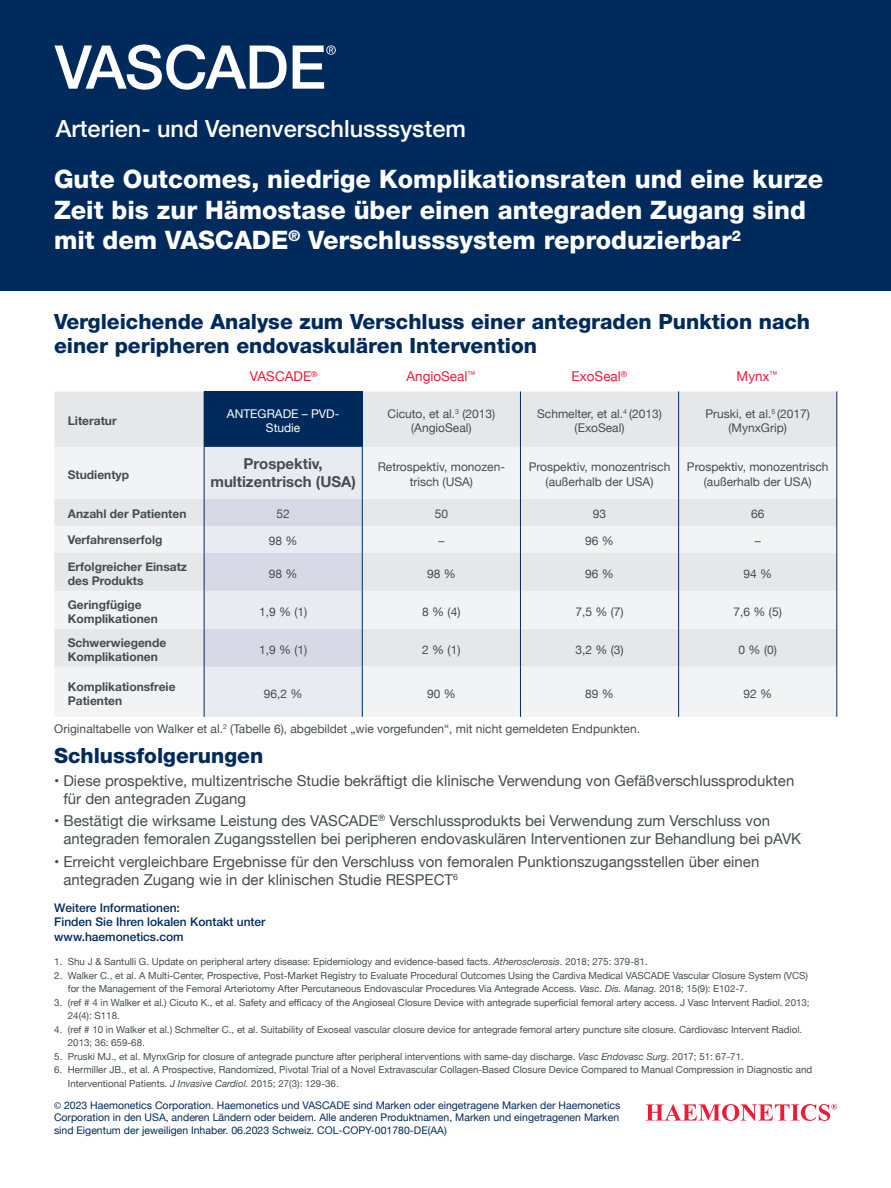
<style>
.page{position:relative;width:891px;height:1188px;background:#fff}
.page>*{position:absolute;margin:0;border:0;box-sizing:border-box;transform-origin:0 0}
.t1{font:800 25.5px/30.6px "Helvetica Neue";color:#fff}
.t2{font:500 23.55px "Helvetica Neue";color:#fff}
.t3{font:800 21px/24px "Helvetica Neue";color:#002a5c}
.t4{font:800 21px "Helvetica Neue LT Std";color:#002a5c}
.t5{font:15px/18px "Helvetica Neue";color:#444d51}
.t6{font:700 15px/18px "Helvetica Neue";color:#444d51;text-align:center}
.t7{font:13.5px "Helvetica Neue";color:#ed1a3a}
.t8{font:12px/14.2px "Helvetica Neue";color:#444d51;text-align:center}
.t9{font:700 12px/14.2px "Helvetica Neue";color:#444d51}
.t10{font:500 12px/14.4px "Helvetica Neue LT Std";color:#002a5c}
.t11{font:12px/14.2px "Helvetica Neue";color:#fff;text-align:center}
.t12{font:10.5px/12.8px "Helvetica Neue";color:#002a5c;text-align:justify}
.t13{font:9.75px/13.5px "Helvetica Neue";color:#444d51}
.s1{font-style:italic}
.s2{font-family:"Myriad Pro"}
</style>
<div class="page">
<div style="left:0;top:0;width:891px;height:291px;background:#002a5c"></div>
<div style="left:54px;top:392px;width:783px;height:55px;background:#e6e7e9"></div>
<div style="left:204px;top:392px;width:158px;height:55px;background:#002a5c"></div>
<svg style="left:54px;top:447px;width:783px;height:270px;fill:#f2f3f4"></svg>
<div style="left:205px;top:447px;width:157px;height:270px;background:#e9ebf2"></div>
<hr style="left:837px;top:392px;width:1px;height:55px;background:#002a5c">
<hr style="left:837px;top:447px;width:1px;height:52px;background:#002a5c">
<svg style="left:837px;top:499px;width:1px;height:54px"></svg>
<hr style="left:837px;top:553px;width:1px;height:38px;background:#002a5c">
<hr style="left:837px;top:591px;width:1px;height:38px;background:#002a5c">
<hr style="left:837px;top:629px;width:1px;height:38px;background:#002a5c">
<hr style="left:837px;top:667px;width:1px;height:50px;background:#002a5c">
<hr style="left:362px;top:392px;width:1px;height:55px;background:#002a5c">
<hr style="left:520px;top:392px;width:1px;height:55px;background:#002a5c">
<hr style="left:678px;top:392px;width:1px;height:55px;background:#002a5c">
<hr style="left:204px;top:447px;width:1px;height:52px;background:#002a5c">
<hr style="left:362px;top:447px;width:1px;height:52px;background:#002a5c">
<hr style="left:520px;top:447px;width:1px;height:52px;background:#002a5c">
<hr style="left:678px;top:447px;width:1px;height:52px;background:#002a5c">
<svg style="left:204px;top:499px;width:159px;height:168px;background:#dcdfe9"></svg>
<svg style="left:520px;top:499px;width:1px;height:54px"></svg>
<svg style="left:678px;top:499px;width:1px;height:54px"></svg>
<hr style="left:204px;top:553px;width:1px;height:38px;background:#002a5c">
<hr style="left:362px;top:553px;width:1px;height:38px;background:#002a5c">
<hr style="left:520px;top:553px;width:1px;height:38px;background:#002a5c">
<hr style="left:678px;top:553px;width:1px;height:38px;background:#002a5c">
<hr style="left:204px;top:591px;width:1px;height:38px;background:#002a5c">
<hr style="left:362px;top:591px;width:1px;height:38px;background:#002a5c">
<hr style="left:520px;top:591px;width:1px;height:38px;background:#002a5c">
<hr style="left:678px;top:591px;width:1px;height:38px;background:#002a5c">
<hr style="left:204px;top:629px;width:1px;height:38px;background:#002a5c">
<hr style="left:362px;top:629px;width:1px;height:38px;background:#002a5c">
<hr style="left:520px;top:629px;width:1px;height:38px;background:#002a5c">
<hr style="left:678px;top:629px;width:1px;height:38px;background:#002a5c">
<hr style="left:204px;top:667px;width:1px;height:50px;background:#002a5c">
<hr style="left:362px;top:667px;width:1px;height:50px;background:#002a5c">
<hr style="left:520px;top:667px;width:1px;height:50px;background:#002a5c">
<hr style="left:678px;top:667px;width:1px;height:50px;background:#002a5c">
<svg style="left:55px;top:45px;width:232px;height:45px"></svg>
<svg style="left:293px;top:45px;width:43px;height:44px"></svg>
<svg style="left:646px;top:1104px;width:191px;height:17px"></svg>
<h2 class="t2" style="left:56px;top:110px;width:412px">Arterien- und Venenverschlusssystem</h2>
<h1 class="t1" style="left:54px;top:164px;width:771px">Gute Outcomes, niedrige Komplikationsraten und eine kurze<br>Zeit bis zur Hämostase über einen antegraden Zugang sind mit dem VASCADE<sup>®</sup> Verschlusssystem reproduzierbar<sup>2</sup></h1>
<h3 class="t3" style="left:54px;top:309px;width:758px">Vergleichende Analyse zum Verschluss einer antegraden Punktion nach einer peripheren endovaskulären Intervention</h3>
<h3 class="t7" style="left:250px;top:367px;width:69px">VASCADE<sup>®</sup></h3>
<h3 class="t7" style="left:406px;top:367px;width:70px">AngioSeal<sup>™</sup></h3>
<h3 class="t7" style="left:572px;top:367px;width:57px">ExoSeal<sup>®</sup></h3>
<h3 class="t7" style="left:737px;top:367px;width:42px">Mynx<sup>™</sup></h3>
<p class="t9" style="left:68px;top:414px;width:50px">Literatur</p>
<p class="t11" style="left:227px;top:407px;width:114px">ANTEGRADE – PVD-<br>Studie</p>
<p class="t8" style="left:387px;top:407px;width:109px">Cicuto, et al.<sup>3</sup> (2013) (AngioSeal)</p>
<p class="t8" style="left:537px;top:407px;width:126px">Schmelter, et al.<sup>4</sup> (2013) (ExoSeal)</p>
<p class="t8" style="left:705px;top:407px;width:106px">Pruski, et al.<sup>5</sup> (2017) (MynxGrip)</p>
<p class="t9" style="left:68px;top:468px;width:63px">Studientyp</p>
<h3 class="t6" style="left:210px;top:455px;width:147px">Prospektiv, multizentrisch (USA)</h3>
<p class="t8" style="left:378px;top:461px;width:129px">Retrospektiv, monozen&shy;trisch (USA)</p>
<p class="t8" style="left:529px;top:461px;width:143px">Prospektiv, monozentrisch (außerhalb der USA)</p>
<p class="t8" style="left:687px;top:461px;width:143px">Prospektiv, monozentrisch (außerhalb der USA)</p>
<p class="t9" style="left:68px;top:507px;width:120px">Anzahl der Patienten</p>
<p class="t8" style="left:277px;top:507px;width:15px">52</p>
<p class="t8" style="left:435px;top:507px;width:15px">50</p>
<p class="t8" style="left:593px;top:507px;width:15px">93</p>
<p class="t8" style="left:751px;top:507px;width:15px">66</p>
<p class="t9" style="left:68px;top:533px;width:96px">Verfahrenserfolg</p>
<p class="t8" style="left:269px;top:534px;width:30px">98 %</p>
<p class="t8" style="left:438px;top:534px;width:7px">–</p>
<p class="t8" style="left:585px;top:534px;width:30px">96 %</p>
<p class="t8" style="left:755px;top:534px;width:7px">–</p>
<p class="t9" style="left:68px;top:560px;width:121px">Erfolgreicher Einsatz des Produkts</p>
<p class="t8" style="left:269px;top:567px;width:30px">98 %</p>
<p class="t8" style="left:427px;top:567px;width:30px">98 %</p>
<p class="t8" style="left:585px;top:567px;width:30px">96 %</p>
<p class="t8" style="left:743px;top:567px;width:30px">94 %</p>
<p class="t9" style="left:68px;top:598px;width:91px">Geringfügige<br>Komplikationen</p>
<p class="t8" style="left:259px;top:605px;width:50px">1,9 % (1)</p>
<p class="t8" style="left:422px;top:605px;width:40px">8 % (4)</p>
<p class="t8" style="left:575px;top:605px;width:50px">7,5 % (7)</p>
<p class="t8" style="left:734px;top:605px;width:50px">7,6 % (5)</p>
<p class="t9" style="left:68px;top:635px;width:100px">Schwerwiegende<br>Komplikationen</p>
<p class="t8" style="left:259px;top:643px;width:50px">1,9 % (1)</p>
<p class="t8" style="left:422px;top:643px;width:40px">2 % (1)</p>
<p class="t8" style="left:575px;top:643px;width:50px">3,2 % (3)</p>
<p class="t8" style="left:739px;top:643px;width:40px">0 % (0)</p>
<p class="t9" style="left:68px;top:679px;width:109px">Komplikationsfreie<br>Patienten</p>
<p class="t8" style="left:264px;top:687px;width:40px">96,2 %</p>
<p class="t8" style="left:427px;top:687px;width:30px">90 %</p>
<p class="t8" style="left:585px;top:687px;width:30px">89 %</p>
<p class="t8" style="left:743px;top:687px;width:30px">92 %</p>
<p class="t8" style="left:54px;top:723px;width:587px">Originaltabelle von Walker et al.<sup>2</sup> (Tabelle 6), abgebildet „wie vorgefunden“, mit nicht gemeldeten Endpunkten.</p>
<h3 class="t4" style="left:54px;top:743px;width:211px">Schlussfolgerungen</h3>
<h3 class="t5" style="left:63px;top:772px;width:732px;text-indent:-9px">• Diese prospektive, multizentrische Studie bekräftigt die klinische Verwendung von Gefäßverschlussprodukten für den antegraden Zugang</h3>
<h3 class="t5" style="left:63px;top:813px;width:739px;text-indent:-9px">• Bestätigt die wirksame Leistung des VASCADE<sup>®</sup> Verschlussprodukts bei Verwendung zum Verschluss von antegraden femoralen Zugangsstellen bei peripheren endovaskulären Interventionen zur Behandlung bei pAVK</h3>
<h3 class="t5" style="left:63px;top:853px;width:697px;text-indent:-9px">• Erreicht vergleichbare Ergebnisse für den Verschluss von femoralen Punktionszugangsstellen über einen antegraden Zugang wie in der klinischen Studie RESPECT<sup>6</sup></h3>
<p class="t10" style="left:54px;top:900px;width:213px">Weitere Informationen:<br>Finden Sie Ihren lokalen Kontakt unter www.haemonetics.com</p>
<p class="t13" style="left:54px;top:955px;width:595px">1. Shu J &amp; Santulli G. Update on peripheral artery disease: Epidemiology and evidence-based facts. <span class="s1">Atherosclerosis</span>. 2018; 275: 379-81.</p>
<p class="t13" style="left:68px;top:969px;width:742px;text-indent:-14px">2. Walker C., et al. A Multi-Center, Prospective, Post-Market Registry to Evaluate Procedural Outcomes Using the Cardiva Medical VASCADE Vascular Closure System (VCS) for the Management of the Femoral Arteriotomy After Percutaneous Endovascular Procedures Via Antegrade Access. <span class="s1">Vasc. Dis. Manag.</span> 2018; 15(9): E102-7.</p>
<p class="t13" style="left:68px;top:996px;width:743px;text-indent:-14px">3. (ref # 4 in Walker et al.) Cicuto K., et al. Safety and efficacy of the Angioseal Closure Device with antegrade superficial femoral artery access. J Vasc Intervent Radiol. 2013;<br>24(4): S118.</p>
<p class="t13" style="left:68px;top:1023px;width:736px;text-indent:-14px">4. (ref # 10 in Walker et al.) Schmelter C., et al. Suitability of Exoseal vascular closure device for antegrade femoral artery puncture site closure. Cardiovasc Intervent Radiol.<br>2013; 36: 659-68.</p>
<p class="t13" style="left:54px;top:1050px;width:691px">5. Pruski MJ., et al. MynxGrip for closure of antegrade puncture after peripheral interventions with same-day discharge. <span class="s1">Vasc Endovasc Surg.</span> 2017; 51: 67-71.</p>
<p class="t13" style="left:68px;top:1064px;width:746px;text-indent:-14px">6. Hermiller JB., et al. A Prospective, Randomized, Pivotal Trial of a Novel Extravascular Collagen-Based Closure Device Compared to Manual Compression in Diagnostic and<br>Interventional Patients. <span class="s1">J Invasive Cardiol.</span> 2015; 27(3): 129-36.</p>
<p class="t12" style="left:54px;top:1099px;width:568px"><span class="s2">©</span> 2023 Haemonetics Corporation. Haemonetics und VASCADE sind Marken oder eingetragene Marken der Haemonetics Corporation in den USA, anderen Ländern oder beidem. Alle anderen Produktnamen, Marken und eingetragenen Marken sind Eigentum der jeweiligen Inhaber. 06.2023 Schweiz. COL-COPY-001780-DE(AA)</p>
</div>
